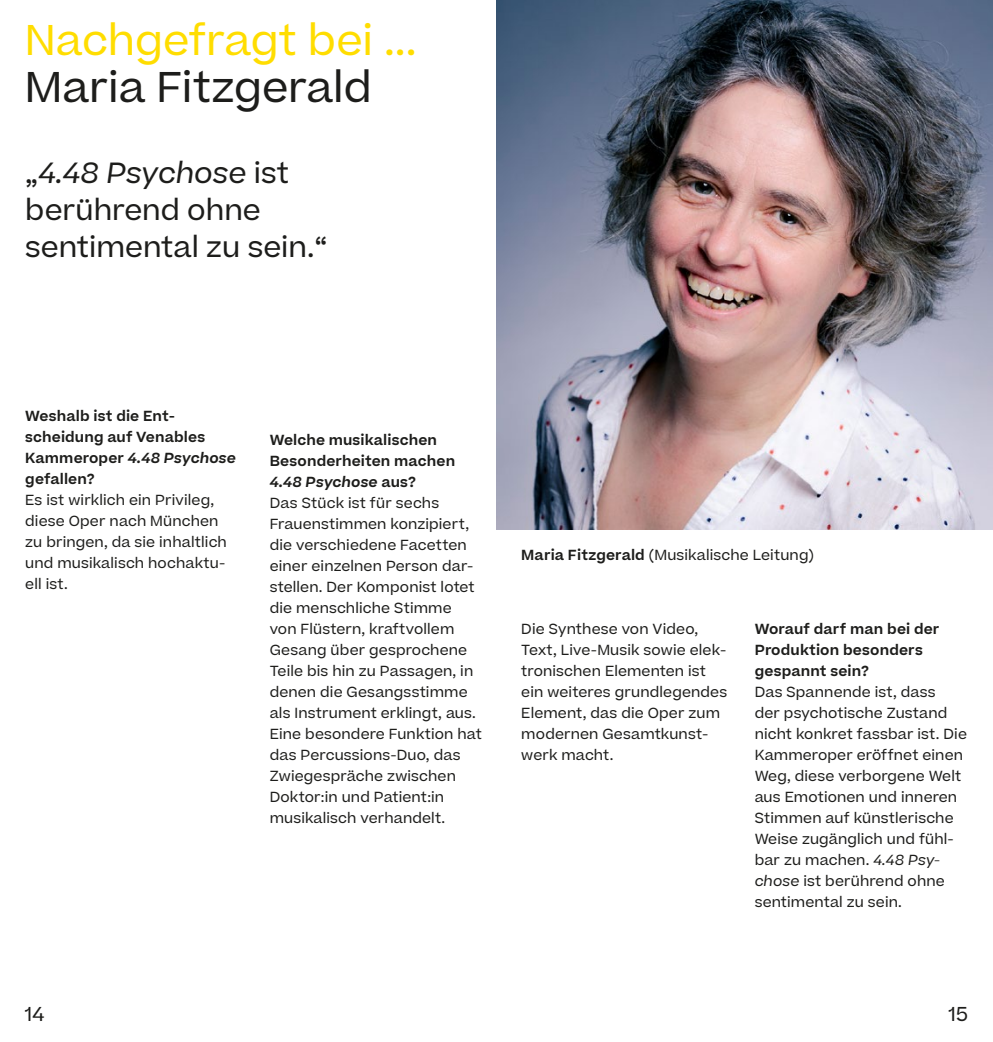
<style>
.page{position:relative;width:993px;height:1042px;background:#fff}
.page>*{position:absolute;margin:0;border:0;box-sizing:border-box;transform-origin:0 0}
.t1{font:41.12px "Beatrice";color:#fd0}
.t2{font:41.12px "Beatrice";color:#1d1d1b}
.t3{font:28px/36.8px "Beatrice";color:#1d1d1b}
.t4{font:19.25px "Beatrice";color:#1d1d1b}
.t5{font:14px/21px "Beatrice";letter-spacing:.01em;color:#1d1d1b}
.t6{font:600 14px/21px "Beatrice";letter-spacing:.01em;color:#1d1d1b}
.s1{font-style:italic}
.s2{font-weight:600}
.s3{font-weight:600;font-style:italic}
</style>
<div class="page">
<img style="left:496px;top:0;width:496px;height:529px">
<h1 class="t1" style="left:25px;top:13px;width:393px">Nachgefragt bei ...</h1>
<h1 class="t2" style="left:25px;top:60px;width:348px">Maria Fitzgerald</h1>
<h2 class="t3" style="left:25px;top:154px;width:303px">„<span class="s1">4.48 Psychose</span> ist berührend ohne sentimental zu sein.“</h2>
<p class="t6" style="left:25px;top:406px;width:212px">Weshalb ist die Ent&shy;scheidung auf Venables<br>Kammeroper <span class="s1">4.48 Psychose </span>gefallen?</p>
<p class="t5" style="left:25px;top:489px;width:203px">Es ist wirklich ein Privileg, diese Oper nach München zu bringen, da sie inhaltlich und musikalisch hochaktu&shy;ell ist.</p>
<p class="t5" style="left:270px;top:429px;width:213px"><span class="s2">Welche musikalischen<br>Besonderheiten machen<br></span><span class="s3">4.48 Psychose</span> <span class="s2">aus?<br></span>Das Stück ist für sechs<br>Frauenstimmen konzipiert, die verschiedene Facetten einer einzelnen Person dar&shy;stellen. Der Komponist lotet die menschliche Stimme von Flüstern, kraftvollem<br>Gesang über gesprochene<br>Teile bis hin zu Passagen, in denen die Gesangsstimme als Instrument erklingt, aus.<br>Eine besondere Funktion hat das Percussions-Duo, das<br>Zwiegespräche zwischen<br>Doktor:in und Patient:in musikalisch verhandelt.</p>
<p class="t5" style="left:521px;top:545px;width:294px"><span class="s2">Maria Fitzgerald</span> (Musikalische Leitung)</p>
<p class="t5" style="left:521px;top:618px;width:207px">Die Synthese von Video,<br>Text, Live-Musik sowie elek&shy;tronischen Elementen ist ein weiteres grundlegendes<br>Element, das die Oper zum modernen Gesamtkunst&shy;werk macht.</p>
<p class="t6" style="left:754px;top:618px;width:186px">Worauf darf man bei der<br>Produktion besonders gespannt sein?</p>
<p class="t5" style="left:754px;top:681px;width:214px">Das Spannende ist, dass<br>der psychotische Zustand nicht konkret fassbar ist. Die<br>Kammeroper eröffnet einen<br>Weg, diese verborgene Welt aus Emotionen und inneren<br>Stimmen auf künstlerische<br>Weise zugänglich und fühl&shy;bar zu machen. <span class="s1">4.48 Psy&shy;chose</span> ist berührend ohne sentimental zu sein.</p>
<h3 class="t4" style="left:25px;top:1001px;width:21px">14</h3>
<h3 class="t4" style="left:948px;top:1001px;width:21px">15</h3>
</div>
